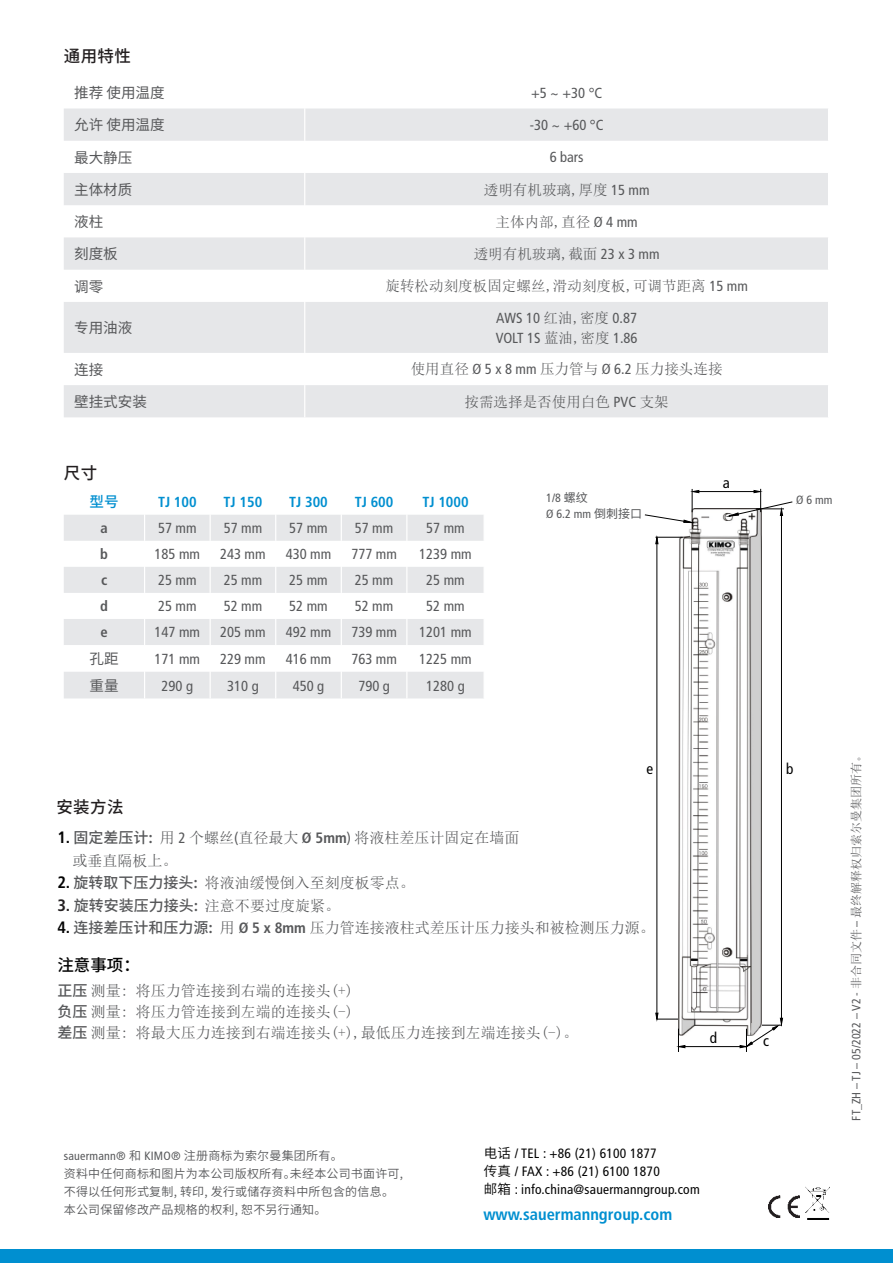
<style>
.page{position:relative;width:893px;height:1263px;background:#fff}
.page>*{position:absolute;margin:0;border:0;box-sizing:border-box;transform-origin:0 0}
.t1{font:700 condensed 16.5px "Frutiger LT Std";color:#008fd0}
.t2{font:500 16.5px "Source Han Sans CN";letter-spacing:.025em;color:#231f20}
.t3{font:500 16.5px "Source Han Sans CN";color:#030303}
.t4{font:condensed 15.15px "Frutiger LT Std";color:#000}
.t5{font:15px "Sim Sun";color:#57585a}
.t6{font:500 15px "Source Han Sans CN";color:#57585a}
.t7{font:condensed 14.55px "Frutiger LT Std";color:#57585a}
.t8{font:14.55px "Sim Sun";color:#57585a}
.t9{font:14.55px "Source Han Sans CN";color:#57585a}
.t10{font:700 condensed 14.55px "Frutiger LT Std";color:#008fd0}
.t11{font:700 condensed 14.55px "Frutiger LT Std";color:#57585a}
.t12{font:500 14.55px "Source Han Sans CN";color:#008fd0}
.t13{font:condensed 13.5px "Frutiger LT Std";letter-spacing:.02em;color:#030303}
.t14{font:12px "Source Han Sans CN";letter-spacing:.02em;color:#57585a}
.t15{font:condensed 12px "Frutiger LT Std";letter-spacing:.02em;color:#57585a}
.t16{font:condensed 12px "Frutiger LT Std";color:#57585a}
.s1{font-family:"Frutiger LT Std";font-stretch:condensed}
.s2{font-family:"Sim Sun";font-stretch:normal}
.s3{font-family:"Source Han Sans CN";font-stretch:normal}
.s4{font-family:"Frutiger LT Std";font-weight:700;font-stretch:condensed;font-size:16.5px;color:#030303}
.s5{font-family:"Source Han Sans CN";font-weight:500}
.s6{font-family:"Frutiger LT Std";font-weight:700;font-stretch:condensed}
.s7{font-family:"Frutiger LT Std";font-weight:700;font-stretch:condensed;font-size:16.5px;color:#231f20}
.s8{font-family:"Sim Sun";font-weight:400}
</style>
<div class="page">
<hr style="left:781px;top:509px;width:1px;height:516px;background:#000">
<hr style="left:694px;top:491px;width:66px;height:1px;background:#000">
<img style="left:678px;top:508px;width:83px;height:526px">
<hr style="left:679px;top:1046px;width:63px;height:1px;background:#000">
<svg style="left:678px;top:1029px;width:7px;height:22px"></svg>
<svg style="left:740px;top:1018px;width:43px;height:33px"></svg>
<svg style="left:655px;top:1013px;width:25px;height:7px"></svg>
<hr style="left:657px;top:537px;width:1px;height:482px;background:#000">
<svg style="left:655px;top:537px;width:27px;height:7px"></svg>
<svg style="left:645px;top:489px;width:54px;height:34px"></svg>
<svg style="left:729px;top:489px;width:63px;height:27px"></svg>
<svg style="left:64px;top:109px;width:764px;height:308px;fill:#e6e7e9"></svg>
<hr style="left:304px;top:109px;width:1px;height:32px;background:#fff">
<hr style="left:304px;top:141px;width:1px;height:32px;background:#fff">
<hr style="left:304px;top:173px;width:1px;height:32px;background:#fff">
<hr style="left:304px;top:205px;width:1px;height:32px;background:#fff">
<hr style="left:304px;top:237px;width:1px;height:33px;background:#fff">
<hr style="left:304px;top:270px;width:1px;height:32px;background:#fff">
<hr style="left:304px;top:302px;width:1px;height:51px;background:#fff">
<hr style="left:304px;top:353px;width:1px;height:32px;background:#fff">
<hr style="left:304px;top:385px;width:1px;height:32px;background:#fff">
<div style="left:0;top:1249px;width:893px;height:14px;background:#008fd0"></div>
<svg style="left:64px;top:515px;width:420px;height:183px;fill:#e6e7e9"></svg>
<svg style="left:144px;top:515px;width:1px;height:183px"></svg>
<svg style="left:210px;top:515px;width:1px;height:183px"></svg>
<svg style="left:275px;top:515px;width:1px;height:183px"></svg>
<svg style="left:341px;top:515px;width:1px;height:183px"></svg>
<svg style="left:406px;top:515px;width:1px;height:183px"></svg>
<img style="left:768px;top:1195px;width:32px;height:22px">
<img style="left:806px;top:1187px;width:24px;height:32px">
<p class="t2" style="left:64px;top:47px;width:69px">通用特性</p>
<p class="t9" style="left:74px;top:85px;width:92px">推荐 使用温度</p>
<p class="t7" style="left:531px;top:84px;width:73px">+5 ~ +30 °C</p>
<p class="t9" style="left:74px;top:117px;width:92px">允许 使用温度</p>
<p class="t7" style="left:530px;top:117px;width:75px">-30 ~ +60 °C</p>
<p class="t9" style="left:74px;top:149px;width:60px">最大静压</p>
<p class="t7" style="left:550px;top:149px;width:35px">6 bars</p>
<p class="t9" style="left:74px;top:181px;width:60px">主体材质</p>
<p class="t8" style="left:484px;top:182px;width:167px">透明有机玻璃,厚度 <span class="s1">15 mm</span></p>
<p class="t9" style="left:74px;top:214px;width:31px">液柱</p>
<p class="t8" style="left:496px;top:214px;width:144px">主体内部,直径 <span class="s1">Ø 4 mm</span></p>
<p class="t9" style="left:74px;top:246px;width:45px">刻度板</p>
<p class="t8" style="left:474px;top:247px;width:187px">透明有机玻璃,截面 <span class="s1">23 x 3 mm</span></p>
<p class="t9" style="left:74px;top:278px;width:31px">调零</p>
<p class="t8" style="left:385px;top:279px;width:364px">旋转松动刻度板固定螺丝,滑动刻度板,可调节距离 <span class="s1">15 mm</span></p>
<p class="t9" style="left:74px;top:320px;width:60px">专用油液</p>
<p class="t7" style="left:496px;top:310px;width:142px">AWS 10 <span class="s2">红油,密度</span> 0.87</p>
<p class="t7" style="left:496px;top:329px;width:143px">VOLT 1S <span class="s2">蓝油,密度</span> 1.86</p>
<p class="t9" style="left:74px;top:361px;width:31px">连接</p>
<p class="t8" style="left:411px;top:362px;width:313px">使用直径 <span class="s1">Ø 5 x 8 mm</span> 压力管与 <span class="s1">Ø 6.2</span> 压力接头连接</p>
<p class="t9" style="left:74px;top:393px;width:74px">壁挂式安装</p>
<p class="t8" style="left:464px;top:394px;width:206px">按需选择是否使用白色 <span class="s1">PVC</span> 支架</p>
<p class="t2" style="left:64px;top:464px;width:35px">尺寸</p>
<p class="t12" style="left:90px;top:494px;width:31px">型号</p>
<p class="t10" style="left:158px;top:493px;width:40px">TJ 100</p>
<p class="t10" style="left:224px;top:493px;width:40px">TJ 150</p>
<p class="t10" style="left:289px;top:493px;width:40px">TJ 300</p>
<p class="t10" style="left:355px;top:493px;width:40px">TJ 600</p>
<p class="t10" style="left:422px;top:493px;width:48px">TJ 1000</p>
<p class="t11" style="left:101px;top:519px;width:9px">a</p>
<p class="t7" style="left:158px;top:520px;width:40px">57 mm</p>
<p class="t7" style="left:224px;top:520px;width:40px">57 mm</p>
<p class="t7" style="left:289px;top:520px;width:40px">57 mm</p>
<p class="t7" style="left:355px;top:520px;width:40px">57 mm</p>
<p class="t7" style="left:426px;top:520px;width:40px">57 mm</p>
<p class="t11" style="left:100px;top:546px;width:9px">b</p>
<p class="t7" style="left:155px;top:546px;width:47px">185 mm</p>
<p class="t7" style="left:220px;top:546px;width:47px">243 mm</p>
<p class="t7" style="left:286px;top:546px;width:47px">430 mm</p>
<p class="t7" style="left:351px;top:546px;width:47px">777 mm</p>
<p class="t7" style="left:419px;top:546px;width:54px">1239 mm</p>
<p class="t11" style="left:101px;top:572px;width:8px">c</p>
<p class="t7" style="left:158px;top:572px;width:40px">25 mm</p>
<p class="t7" style="left:224px;top:572px;width:40px">25 mm</p>
<p class="t7" style="left:289px;top:572px;width:40px">25 mm</p>
<p class="t7" style="left:355px;top:572px;width:40px">25 mm</p>
<p class="t7" style="left:426px;top:572px;width:40px">25 mm</p>
<p class="t11" style="left:100px;top:598px;width:9px">d</p>
<p class="t7" style="left:158px;top:598px;width:40px">25 mm</p>
<p class="t7" style="left:224px;top:598px;width:40px">52 mm</p>
<p class="t7" style="left:289px;top:598px;width:40px">52 mm</p>
<p class="t7" style="left:355px;top:598px;width:40px">52 mm</p>
<p class="t7" style="left:426px;top:598px;width:40px">52 mm</p>
<p class="t11" style="left:101px;top:624px;width:9px">e</p>
<p class="t7" style="left:155px;top:624px;width:47px">147 mm</p>
<p class="t7" style="left:220px;top:624px;width:47px">205 mm</p>
<p class="t7" style="left:286px;top:624px;width:47px">492 mm</p>
<p class="t7" style="left:351px;top:624px;width:47px">739 mm</p>
<p class="t7" style="left:419px;top:624px;width:54px">1201 mm</p>
<p class="t9" style="left:90px;top:651px;width:31px">孔距</p>
<p class="t7" style="left:155px;top:650px;width:47px">171 mm</p>
<p class="t7" style="left:220px;top:650px;width:47px">229 mm</p>
<p class="t7" style="left:286px;top:650px;width:47px">416 mm</p>
<p class="t7" style="left:351px;top:650px;width:47px">763 mm</p>
<p class="t7" style="left:419px;top:650px;width:54px">1225 mm</p>
<p class="t9" style="left:90px;top:677px;width:31px">重量</p>
<p class="t7" style="left:162px;top:677px;width:33px">290 g</p>
<p class="t7" style="left:227px;top:677px;width:33px">310 g</p>
<p class="t7" style="left:293px;top:677px;width:33px">450 g</p>
<p class="t7" style="left:358px;top:677px;width:33px">790 g</p>
<p class="t7" style="left:426px;top:677px;width:40px">1280 g</p>
<p class="t15" style="left:546px;top:490px;width:43px">1/8 <span class="s3">螺纹</span></p>
<p class="t15" style="left:546px;top:507px;width:97px">Ø 6.2 mm <span class="s3">倒刺接口</span></p>
<p class="t4" style="left:723px;top:474px;width:9px">a</p>
<p class="t15" style="left:796px;top:493px;width:38px">Ø 6 mm</p>
<p class="t4" style="left:646px;top:760px;width:8px">e</p>
<p class="t2" style="left:56px;top:798px;width:69px">安装方法</p>
<p class="t5" style="left:57px;top:830px;width:464px"><span class="s4">1.</span> <span class="s5">固定差压计:</span> 用 <span class="s1">2</span> 个螺丝<span class="s1">(</span>直径最大 <span class="s6">Ø 5mm</span><span class="s1">)</span> 将液柱差压计固定在墙面</p>
<p class="t5" style="left:72px;top:853px;width:106px">或垂直隔板上。</p>
<p class="t5" style="left:57px;top:875px;width:359px"><span class="s4">2.</span> <span class="s5">旋转取下压力接头:</span> 将液油缓慢倒入至刻度板零点。</p>
<p class="t6" style="left:57px;top:897px;width:284px"><span class="s7">3.</span> 旋转安装压力接头: <span class="s8">注意不要过度旋紧。</span></p>
<p class="t5" style="left:57px;top:920px;width:599px"><span class="s4">4.</span> <span class="s5">连接差压计和压力源:</span> 用 <span class="s6">Ø 5 x 8mm</span> 压力管连接液柱式差压计压力接头和被检测压力源。</p>
<p class="t3" style="left:57px;top:956px;width:84px">注意事项：</p>
<p class="t5" style="left:57px;top:983px;width:297px"><span class="s5">正压</span>测量: 将压力管连接到右端的连接头(+)</p>
<p class="t5" style="left:57px;top:1004px;width:297px"><span class="s5">负压</span>测量: 将压力管连接到左端的连接头(-)</p>
<p class="t5" style="left:57px;top:1025px;width:522px"><span class="s5">差压</span>测量: 将最大压力连接到右端连接头(+),最低压力连接到左端连接头(-)。</p>
<p class="t4" style="left:786px;top:760px;width:9px">b</p>
<p class="t4" style="left:710px;top:1029px;width:9px">d</p>
<p class="t4" style="left:763px;top:1032px;width:7px">c</p>
<p class="t15" style="left:64px;top:1148px;width:280px">sauermann® <span class="s3">和</span> KIMO® <span class="s3">注册商标为索尔曼集团所有。</span></p>
<p class="t14" style="left:64px;top:1166px;width:341px">资料中任何商标和图片为本公司版权所有。未经本公司书面许可,</p>
<p class="t14" style="left:64px;top:1184px;width:332px">不得以任何形式复制, 转印, 发行或储存资料中所包含的信息。</p>
<p class="t14" style="left:64px;top:1202px;width:264px">本公司保留修改产品规格的权利, 恕不另行通知。</p>
<p class="t13" style="left:484px;top:1145px;width:175px"><span class="s3">电话</span> / TEL : +86 (21) 6100 1877</p>
<p class="t13" style="left:484px;top:1163px;width:178px"><span class="s3">传真</span> / FAX : +86 (21) 6100 1870</p>
<p class="t13" style="left:484px;top:1181px;width:218px"><span class="s3">邮箱</span> : info.china@sauermanngroup.com</p>
<p class="t1" style="left:483px;top:1205px;width:190px">www.sauermanngroup.com</p>
<p class="t16" style="left:849px;top:1120px;width:372px;rotate:-90deg">FT_ZH – TJ – 05/2022 – V2 - <span class="s2">非合同文件</span> – <span class="s2">最终解释权归索尔曼集团所有。</span></p>
</div>
